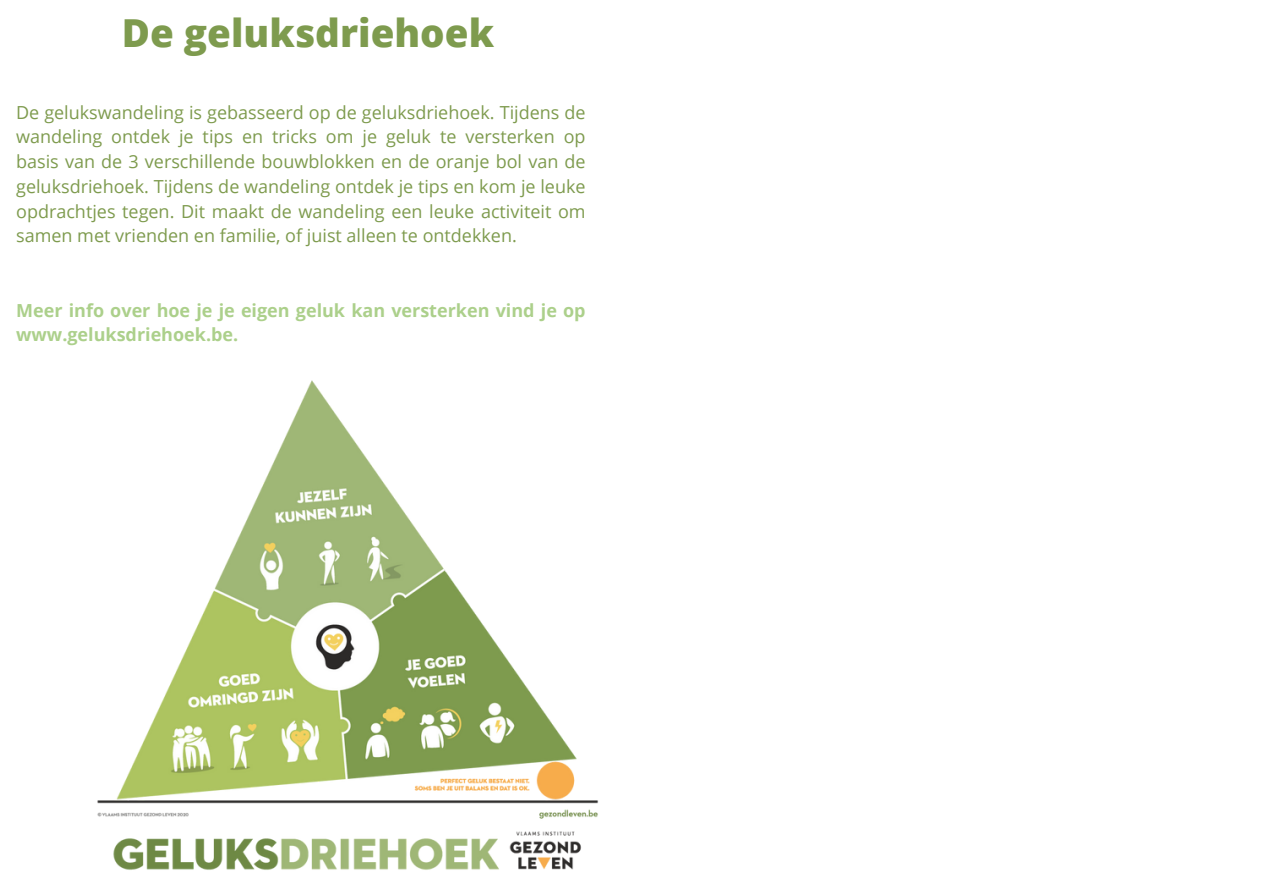
<style>
.page{position:relative;width:1263px;height:894px;background:#fff}
.page>*{position:absolute;margin:0;border:0;box-sizing:border-box;transform-origin:0 0}
.t1{font:800 38.55px "Open Sans";color:#7e9b4e}
.t2{font:18px/24.8px "Open Sans";color:#7e9b4e;text-align:justify}
.t3{font:700 18px/24.8px "Open Sans";color:#acd08b}
</style>
<div class="page">
<img style="left:97px;top:380px;width:502px;height:490px">
<p class="t1" style="left:122px;top:5px;width:374px">De geluksdriehoek</p>
<p class="t2" style="left:16px;top:99px;width:571px">De gelukswandeling is gebasseerd op de geluksdriehoek. Tijdens de wandeling ontdek je tips en tricks om je geluk te versterken op basis van de 3 verschillende bouwblokken en de oranje bol van de geluksdriehoek. Tijdens de wandeling ontdek je tips en kom je leuke opdrachtjes tegen. Dit maakt de wandeling een leuke activiteit om samen met vrienden en familie, of juist alleen te ontdekken.</p>
<p class="t3" style="left:16px;top:297px;width:571px">Meer info over hoe je je eigen geluk kan versterken vind je op www.geluksdriehoek.be.</p>
</div>
